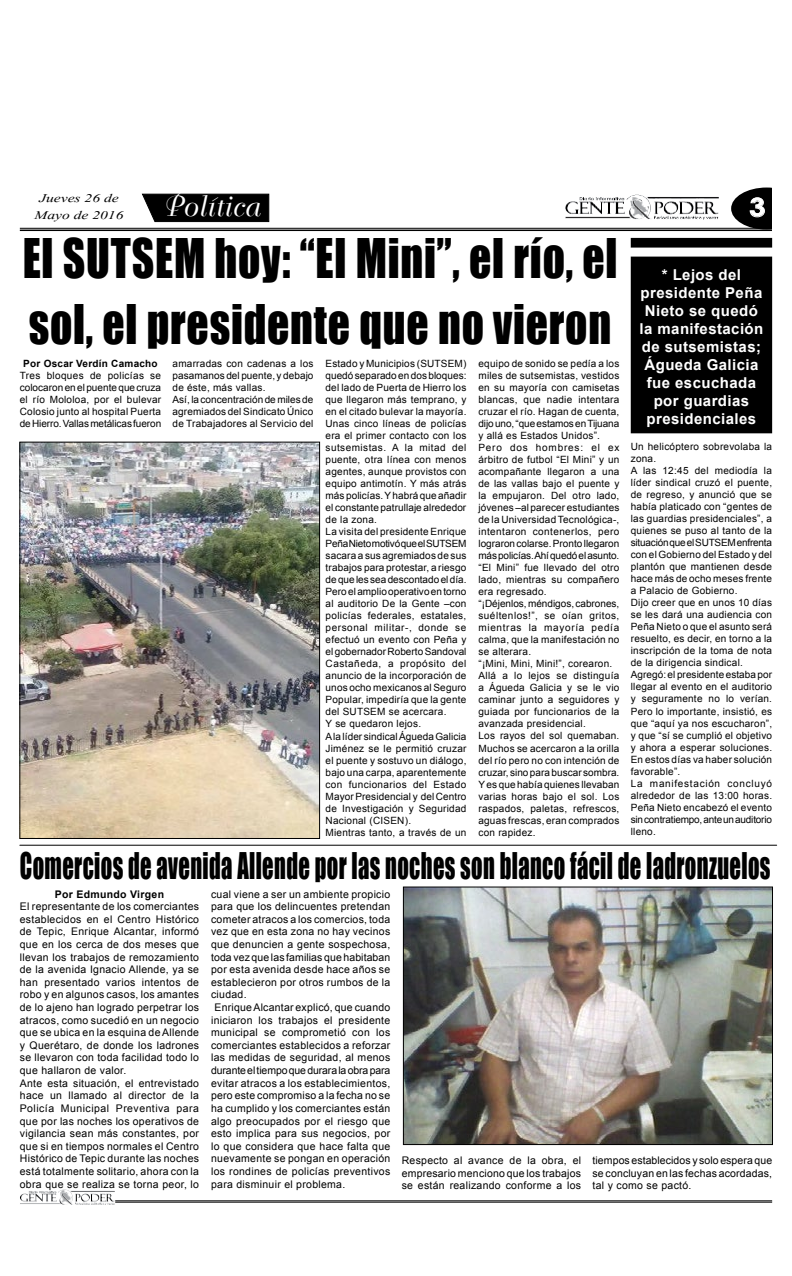
<style>
.page{position:relative;width:792px;height:1276px;background:#fff}
.page>*{position:absolute;margin:0;border:0;box-sizing:border-box;transform-origin:0 0}
.t1{font:50.2px/65.9px "Impact";letter-spacing:.02em;color:#000;scale:.87 1}
.t2{font:33.8px "Impact";letter-spacing:.02em;color:#000;scale:.67 1}
.t3{font:28.4px "Bellevue";letter-spacing:.03em;color:#fff}
.t4{font:700 25.2px "Century Gothic";color:#fff;scale:1.14 1}
.t5{font:700 15px/18px "Arial";letter-spacing:.03em;color:#fff;text-align:center}
.t6{font:14.6px/17.6px "Vijaya";color:#000;text-align:center;scale:1.32 1}
.t7{font:10.5px/12.6px "Arial";letter-spacing:.03em;color:#000;text-align:justify}
.t8{font:10.5px "Arial";letter-spacing:-.01em;color:#000}
.t9{font:10.5px "Arial";letter-spacing:.01em;color:#000}
.t10{font:700 10.5px "Arial";letter-spacing:.03em;color:#000}
.t11{font:10px/12px "Arial";letter-spacing:.025em;color:#000}
.t12{font:700 10px "Arial";letter-spacing:.025em;color:#000}
</style>
<div class="page">
<svg style="left:731px;top:187px;width:41px;height:41px"></svg>
<hr style="left:20px;top:228px;width:752px;height:1px;background:#000">
<hr style="left:20px;top:229px;width:752px;height:2px;background:#000">
<img style="left:626px;top:195px;width:24px;height:20px">
<svg style="left:141px;top:193px;width:129px;height:30px;background:#1c1c1c"></svg>
<hr style="left:115px;top:1200px;width:657px;height:1px;background:#000">
<hr style="left:115px;top:1201px;width:657px;height:1px;background:#000">
<img style="left:58px;top:1189px;width:14px;height:13px">
<img style="left:22px;top:444px;width:296px;height:393px">
<div style="left:20px;top:442px;width:300px;height:397px;border:1px solid #000"></div>
<hr style="left:20px;top:844px;width:757px;height:1px;background:#000">
<div style="left:631px;top:238px;width:141px;height:195px;background:#000"></div>
<div style="left:631px;top:248px;width:145px;height:9px;background:#fff"></div>
<img style="left:405px;top:888px;width:366px;height:255px">
<div style="left:403px;top:886px;width:370px;height:259px;border:1px solid #000"></div>
<h3 class="t3" style="left:162px;top:191px;width:98px">Política</h3>
<h3 class="t6" style="left:34px;top:187px;width:69px">Jueves 26 de<br>Mayo de 2016</h3>
<h1 class="t1" style="left:23px;top:224px;width:685px">El SUTSEM hoy: “El Mini”, el río, el sol, el presidente que no vieron</h1>
<p class="t12" style="left:23px;top:356px;width:136px">Por Oscar Verdín Camacho</p>
<p class="t11" style="left:20px;top:369px;width:143px;text-align:justify">Tres bloques de policías se colocaron en el puente que cruza el río Mololoa, por el bulevar Colosio junto al hospital Puerta de Hierro. Vallas metálicas fueron</p>
<p class="t11" style="left:173px;top:357px;width:142px">amarradas con cadenas a los pasamanos del puente, y debajo de éste, más vallas.<br>Así, la concentración de miles de agremiados del Sindicato Único de Trabajadores al Servicio del</p>
<p class="t11" style="left:326px;top:357px;width:142px">Estado y Municipios (SUTSEM) quedó separado en dos bloques: del lado de Puerta de Hierro los que llegaron más temprano, y en el citado bulevar la mayoría.<br>Unas cinco líneas de policías era el primer contacto con los sutsemistas. A la mitad del puente, otra línea con menos agentes, aunque provistos con equipo antimotín. Y más atrás más policías. Y habrá que añadir el constante patrullaje alrededor de la zona.<br>La visita del presidente Enrique<br>Peña Nieto motivó que el SUTSEM sacara a sus agremiados de sus trabajos para protestar, a riesgo de que les sea descontado el día.<br>Pero el amplio operativo en torno al auditorio De la Gente –con policías federales, estatales, personal militar-, donde se efectuó un evento con Peña y el gobernador Roberto Sandoval<br>Castañeda, a propósito del anuncio de la incorporación de unos ocho mexicanos al Seguro<br>Popular, impediría que la gente del SUTSEM se acercara.<br>Y se quedaron lejos.<br>A la líder sindical Águeda Galicia<br>Jiménez se le permitió cruzar el puente y sostuvo un diálogo, bajo una carpa, aparentemente con funcionarios del Estado<br>Mayor Presidencial y del Centro de Investigación y Seguridad<br>Nacional (CISEN).<br>Mientras tanto, a través de un</p>
<p class="t11" style="left:478px;top:357px;width:142px">equipo de sonido se pedía a los miles de sutsemistas, vestidos en su mayoría con camisetas blancas, que nadie intentara cruzar el río. Hagan de cuenta, dijo uno, “que estamos en Tijuana y allá es Estados Unidos”.<br>Pero dos hombres: el ex árbitro de futbol “El Mini” y un acompañante llegaron a una de las vallas bajo el puente y la empujaron. Del otro lado, jóvenes –al parecer estudiantes de la Universidad Tecnológica-, intentaron contenerlos, pero lograron colarse. Pronto llegaron más policías. Ahí quedó el asunto. “El Mini” fue llevado del otro lado, mientras su compañero era regresado.<br>“¡Déjenlos, méndigos, cabrones, suéltenlos!”, se oían gritos, mientras la mayoría pedía calma, que la manifestación no se alterara.<br>“¡Mini, Mini, Mini!”, corearon.<br>Allá a lo lejos se distinguía a Águeda Galicia y se le vio caminar junto a seguidores y guiada por funcionarios de la avanzada presidencial.<br>Los rayos del sol quemaban.<br>Muchos se acercaron a la orilla del río pero no con intención de cruzar, sino para buscar sombra.<br>Y es que había quienes llevaban varias horas bajo el sol. Los raspados, paletas, refrescos, aguas frescas, eran comprados con rapidez.</p>
<h3 class="t4" style="left:749px;top:188px;width:16px">3</h3>
<h3 class="t5" style="left:640px;top:266px;width:125px">* Lejos del presidente Peña<br>Nieto se quedó la manifestación de sutsemistas;<br>Águeda Galicia fue escuchada por guardias presidenciales</h3>
<p class="t11" style="left:631px;top:440px;width:143px">Un helicóptero sobrevolaba la zona.<br>A las 12:45 del mediodía la líder sindical cruzó el puente, de regreso, y anunció que se había platicado con “gentes de las guardias presidenciales”, a quienes se puso al tanto de la situación que el SUTSEM enfrenta con el Gobierno del Estado y del plantón que mantienen desde hace más de ocho meses frente a Palacio de Gobierno.<br>Dijo creer que en unos 10 días se les dará una audiencia con<br>Peña Nieto o que el asunto será resuelto, es decir, en torno a la inscripción de la toma de nota de la dirigencia sindical.<br>Agregó: el presidente estaba por llegar al evento en el auditorio y seguramente no lo verían.<br>Pero lo importante, insistió, es que “aquí ya nos escucharon”, y que “sí se cumplió el objetivo y ahora a esperar soluciones.<br>En estos días va haber solución favorable”.<br>La manifestación concluyó alrededor de las 13:00 horas.<br>Peña Nieto encabezó el evento sin contratiempo, ante un auditorio lleno.</p>
<h2 class="t2" style="left:20px;top:839px;width:1122px">Comercios de avenida Allende por las noches son blanco fácil de ladronzuelos</h2>
<p class="t10" style="left:55px;top:886px;width:111px">Por Edmundo Virgen</p>
<p class="t7" style="left:20px;top:900px;width:181px;text-align:left">El representante de los comerciantes establecidos en el Centro Histórico de Tepic, Enrique Alcantar, informó que en los cerca de dos meses que llevan los trabajos de remozamiento de la avenida Ignacio Allende, ya se han presentado varios intentos de robo y en algunos casos, los amantes de lo ajeno han logrado perpetrar los atracos, como sucedió en un negocio que se ubica en la esquina de Allende y Querétaro, de donde los ladrones se llevaron con toda facilidad todo lo que hallaron de valor.<br>Ante esta situación, el entrevistado hace un llamado al director de la Policía Municipal Preventiva para que por las noches los operativos de vigilancia sean más constantes, por que si en tiempos normales el Centro Histórico de Tepic durante las noches está totalmente solitario, ahora con la obra que se realiza se torna peor, lo</p>
<p class="t7" style="left:211px;top:887px;width:181px">cual viene a ser un ambiente propicio</p>
<p class="t7" style="left:211px;top:900px;width:181px">para que los delincuentes pretendan</p>
<p class="t7" style="left:211px;top:912px;width:181px">cometer atracos a los comercios, toda</p>
<p class="t7" style="left:211px;top:925px;width:181px">vez que en esta zona no hay vecinos</p>
<p class="t7" style="left:211px;top:938px;width:181px">que denuncien a gente sospechosa,</p>
<p class="t9" style="left:211px;top:949px;width:181px">toda vez que las familias que habitaban</p>
<p class="t7" style="left:211px;top:963px;width:181px">por esta avenida desde hace años se</p>
<p class="t7" style="left:211px;top:975px;width:181px">establecieron por otros rumbos de la</p>
<p class="t7" style="left:211px;top:988px;width:37px">ciudad.</p>
<p class="t7" style="left:214px;top:1001px;width:177px">Enrique Alcantar explicó, que cuando</p>
<p class="t7" style="left:211px;top:1013px;width:181px">iniciaron los trabajos el presidente</p>
<p class="t7" style="left:211px;top:1026px;width:181px">municipal se comprometió con los</p>
<p class="t7" style="left:211px;top:1038px;width:181px">comerciantes establecidos a reforzar</p>
<p class="t7" style="left:211px;top:1051px;width:181px">las medidas de seguridad, al menos</p>
<p class="t8" style="left:211px;top:1063px;width:181px">durante el tiempo que durara la obra para</p>
<p class="t7" style="left:211px;top:1076px;width:181px">evitar atracos a los establecimientos,</p>
<p class="t7" style="left:211px;top:1089px;width:181px">pero este compromiso a la fecha no se</p>
<p class="t7" style="left:211px;top:1101px;width:181px">ha cumplido y los comerciantes están</p>
<p class="t7" style="left:211px;top:1114px;width:181px">algo preocupados por el riesgo que</p>
<p class="t7" style="left:211px;top:1127px;width:181px">esto implica para sus negocios, por</p>
<p class="t7" style="left:211px;top:1139px;width:181px">lo que considera que hace falta que</p>
<p class="t7" style="left:211px;top:1152px;width:181px">nuevamente se pongan en operación</p>
<p class="t7" style="left:211px;top:1164px;width:181px">los rondines de policías preventivos</p>
<p class="t7" style="left:211px;top:1177px;width:136px">para disminuir el problema.</p>
<p class="t7" style="left:402px;top:1154px;width:181px">Respecto al avance de la obra, el empresario menciono que los trabajos se están realizando conforme a los</p>
<p class="t7" style="left:593px;top:1154px;width:181px">tiempos establecidos y solo espera que se concluyan en las fechas acordadas, tal y como se pactó.</p>
</div>
